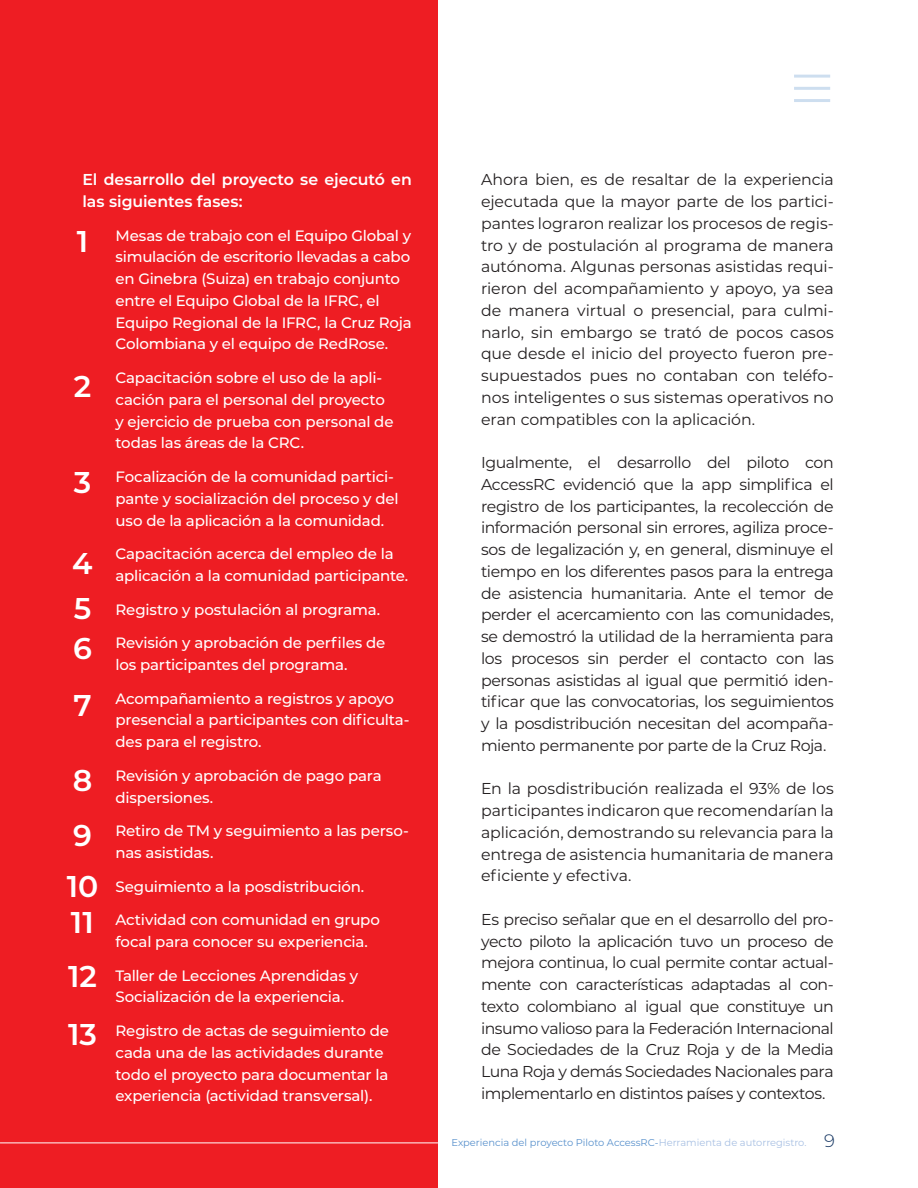
<style>
.page{position:relative;width:918px;height:1188px;background:#fff}
.page>*{position:absolute;margin:0;border:0;box-sizing:border-box;transform-origin:0 0}
.Body_copy_10_5pt{font:600 30px "Montserrat";letter-spacing:-.005em;color:#fff}
.Body_copy_10_5pt-2{font:15.75px/21.8px "Montserrat";letter-spacing:-.02em;color:#231f20;text-align:justify}
.Body_copy_10_5pt-3{font:600 15.75px/21.8px "Montserrat";color:#fff}
.Body_copy_10_5pt-4{font:500 15px/21.8px "Montserrat";letter-spacing:-.015em;color:#fff}
.t1{font:9.9px "Montserrat";color:#5991cc}
.s1{color:#a8c0e3}
.s2{font-weight:300;font-size:18px;color:#173763}
</style>
<div class="page">
<hr style="left:794px;top:75px;width:36px;height:3px;background:#5991cc">
<hr style="left:794px;top:87px;width:36px;height:3px;background:#5991cc">
<hr style="left:794px;top:99px;width:36px;height:3px;background:#5991cc">
<div style="left:0;top:0;width:438px;height:1188px;background:#ee1d23"></div>
<hr style="left:0;top:1143px;width:438px;height:1px;background:#fff">
<p class="Body_copy_10_5pt-3" style="left:82px;top:168px;width:331px">El desarrollo del proyecto se ejecutó en las siguientes fases:</p>
<p class="Body_copy_10_5pt-4" style="left:115px;top:224px;width:298px">Mesas de trabajo con el Equipo Global y simulación de escritorio llevadas a cabo en Ginebra (Suiza) en trabajo conjunto entre el Equipo Global de la IFRC, el Equipo Regional de la IFRC, la Cruz Roja Colombiana y el equipo de RedRose.</p>
<p class="Body_copy_10_5pt-4" style="left:115px;top:366px;width:280px">Capacitación sobre el uso de la apli&shy;cación para el personal del proyecto y ejercicio de prueba con personal de todas las áreas de la CRC.</p>
<p class="Body_copy_10_5pt-4" style="left:115px;top:465px;width:285px">Focalización de la comunidad partici&shy;pante y socialización del proceso y del uso de la aplicación a la comunidad.</p>
<p class="Body_copy_10_5pt-4" style="left:115px;top:542px;width:294px">Capacitación acerca del empleo de la aplicación a la comunidad participante.</p>
<p class="Body_copy_10_5pt-4" style="left:115px;top:598px;width:266px">Registro y postulación al programa.</p>
<p class="Body_copy_10_5pt-4" style="left:115px;top:631px;width:271px">Revisión y aprobación de perfiles de los participantes del programa.</p>
<p class="Body_copy_10_5pt-4" style="left:115px;top:687px;width:296px">Acompañamiento a registros y apoyo presencial a participantes con dificulta&shy;des para el registro.</p>
<p class="Body_copy_10_5pt-4" style="left:115px;top:764px;width:268px">Revisión y aprobación de pago para dispersiones.</p>
<p class="Body_copy_10_5pt-4" style="left:115px;top:819px;width:295px">Retiro de TM y seguimiento a las perso&shy;nas asistidas.</p>
<p class="Body_copy_10_5pt-4" style="left:115px;top:875px;width:250px">Seguimiento a la posdistribución.</p>
<p class="Body_copy_10_5pt-4" style="left:115px;top:908px;width:266px">Actividad con comunidad en grupo focal para conocer su experiencia.</p>
<p class="Body_copy_10_5pt-4" style="left:115px;top:964px;width:244px">Taller de Lecciones Aprendidas y<br>Socialización de la experiencia.</p>
<p class="Body_copy_10_5pt-4" style="left:115px;top:1019px;width:275px">Registro de actas de seguimiento de cada una de las actividades durante todo el proyecto para documentar la experiencia (actividad transversal).</p>
<p class="Body_copy_10_5pt" style="left:77px;top:220px;width:13px">1</p>
<p class="Body_copy_10_5pt" style="left:74px;top:365px;width:19px">2</p>
<p class="Body_copy_10_5pt" style="left:74px;top:461px;width:19px">3</p>
<p class="Body_copy_10_5pt" style="left:72px;top:542px;width:22px">4</p>
<p class="Body_copy_10_5pt" style="left:74px;top:587px;width:19px">5</p>
<p class="Body_copy_10_5pt" style="left:73px;top:627px;width:20px">6</p>
<p class="Body_copy_10_5pt" style="left:73px;top:684px;width:20px">7</p>
<p class="Body_copy_10_5pt" style="left:73px;top:759px;width:21px">8</p>
<p class="Body_copy_10_5pt" style="left:73px;top:814px;width:20px">9</p>
<p class="Body_copy_10_5pt" style="left:67px;top:865px;width:33px">10</p>
<p class="Body_copy_10_5pt" style="left:71px;top:901px;width:25px">11</p>
<p class="Body_copy_10_5pt" style="left:68px;top:955px;width:30px">12</p>
<p class="Body_copy_10_5pt" style="left:68px;top:1013px;width:30px">13</p>
<p class="Body_copy_10_5pt-2" style="left:481px;top:168px;width:354px">Ahora bien, es de resaltar de la experiencia ejecutada que la mayor parte de los partici&shy;pantes lograron realizar los procesos de regis&shy;tro y de postulación al programa de manera autónoma. Algunas personas asistidas requi&shy;rieron del acompañamiento y apoyo, ya sea de manera virtual o presencial, para culmi&shy;narlo, sin embargo se trató de pocos casos que desde el inicio del proyecto fueron pre&shy;supuestados pues no contaban con teléfo&shy;nos inteligentes o sus sistemas operativos no eran compatibles con la aplicación.</p>
<p class="Body_copy_10_5pt-2" style="left:481px;top:451px;width:354px">Igualmente, el desarrollo del piloto con AccessRC evidenció que la app simplifica el registro de los participantes, la recolección de información personal sin errores, agiliza proce&shy;sos de legalización y, en general, disminuye el tiempo en los diferentes pasos para la entrega de asistencia humanitaria. Ante el temor de perder el acercamiento con las comunidades, se demostró la utilidad de la herramienta para los procesos sin perder el contacto con las personas asistidas al igual que permitió iden&shy;tificar que las convocatorias, los seguimientos y la posdistribución necesitan del acompaña&shy;miento permanente por parte de la Cruz Roja.</p>
<p class="Body_copy_10_5pt-2" style="left:481px;top:777px;width:354px">En la posdistribución realizada el 93% de los participantes indicaron que recomendarían la aplicación, demostrando su relevancia para la entrega de asistencia humanitaria de manera eficiente y efectiva.</p>
<p class="Body_copy_10_5pt-2" style="left:481px;top:908px;width:354px">Es preciso señalar que en el desarrollo del pro&shy;yecto piloto la aplicación tuvo un proceso de mejora continua, lo cual permite contar actual&shy;mente con características adaptadas al con&shy;texto colombiano al igual que constituye un insumo valioso para la Federación Internacional de Sociedades de la Cruz Roja y de la Media Luna Roja y demás Sociedades Nacionales para implementarlo en distintos países y contextos.</p>
<p class="t1" style="left:452px;top:1136px;width:385px">Experiencia del proyecto Piloto AccessRC-<span class="s1">Herramienta de autorregistro.</span> <span class="s2">9</span></p>
</div>
